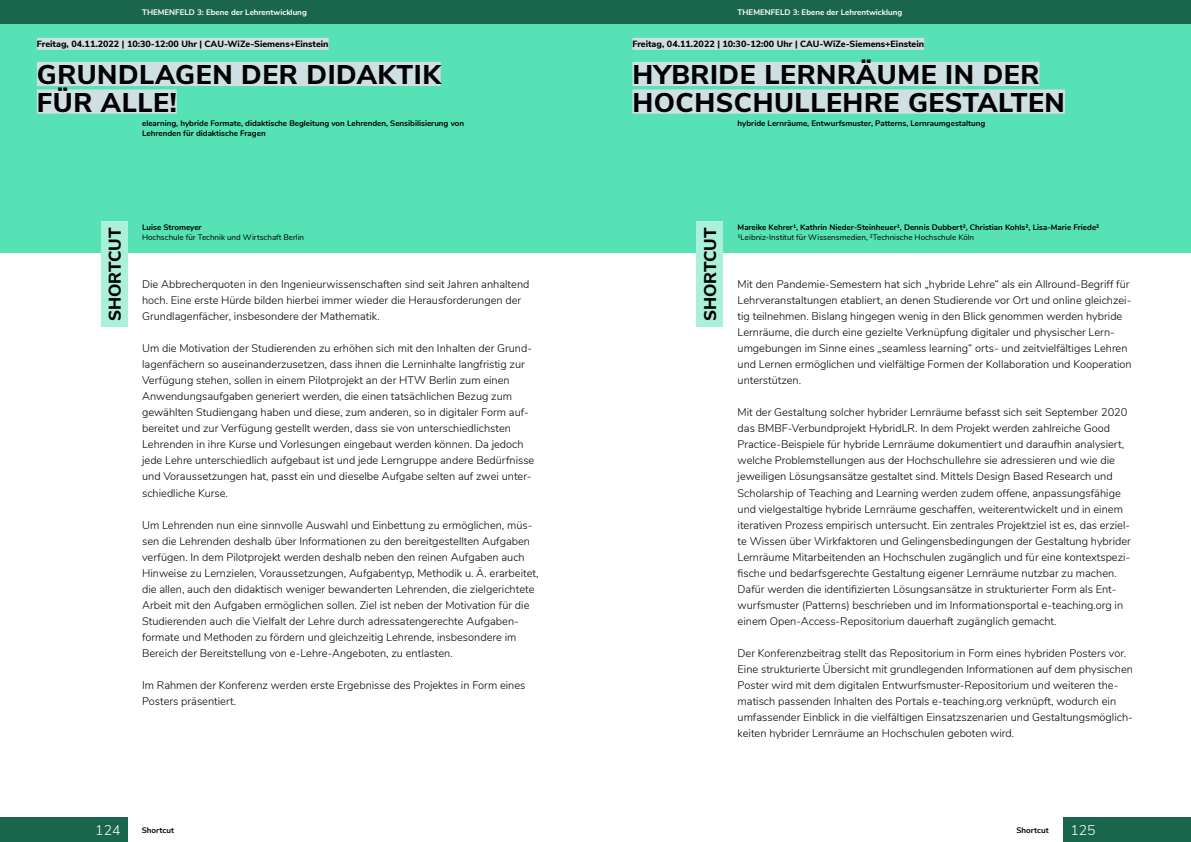
<style>
.page{position:relative;width:1191px;height:842px;background:#fff}
.page>*{position:absolute;margin:0;border:0;box-sizing:border-box;transform-origin:0 0}
.Inhaltsverzeichnis{font:800 27px/27.6px "Nunito Sans";letter-spacing:.02em;color:#000}
.t1{font:800 17px "Nunito Sans";color:#000}
.t2{font:300 14px "Nunito Sans";color:#fff}
.t3{font:300 11px/16px "Nunito";color:#000}
.t4{font:800 9px "Nunito Sans";color:#000}
.t5{font:700 8px/9.6px "Nunito";color:#000}
.t6{font:8px "Nunito";color:#000}
.t7{font:700 8px "Nunito Sans";color:#fff}
.t8{font:700 8px "Nunito Sans";color:#000}
</style>
<div class="page">
<div style="left:1063px;top:818px;width:128px;height:24px;background:#1a664d"></div>
<div style="left:0;top:818px;width:128px;height:24px;background:#1a664d"></div>
<div style="left:0;top:24px;width:596px;height:229px;background:#56e2b4"></div>
<div style="left:0;top:0;width:596px;height:24px;background:#1a664d"></div>
<div style="left:37px;top:38px;width:291px;height:12px;background:#cfe0e3"></div>
<div style="left:101px;top:222px;width:27px;height:105px;background:#abf0da"></div>
<div style="left:37px;top:62px;width:404px;height:24px;background:#cfe0e3"></div>
<div style="left:37px;top:89px;width:140px;height:25px;background:#cfe0e3"></div>
<div style="left:595px;top:24px;width:596px;height:229px;background:#56e2b4"></div>
<div style="left:596px;top:0;width:595px;height:24px;background:#1a664d"></div>
<div style="left:632px;top:38px;width:292px;height:12px;background:#cfe0e3"></div>
<div style="left:696px;top:222px;width:27px;height:105px;background:#abf0da"></div>
<div style="left:632px;top:62px;width:407px;height:24px;background:#cfe0e3"></div>
<div style="left:632px;top:89px;width:432px;height:25px;background:#cfe0e3"></div>
<p class="t7" style="left:142px;top:6px;width:166px">THEMENFELD 3: Ebene der Lehrentwicklung</p>
<p class="t7" style="left:737px;top:6px;width:166px">THEMENFELD 3: Ebene der Lehrentwicklung</p>
<p class="t4" style="left:37px;top:37px;width:293px">Freitag, 04.11.2022 | 10:30-12:00 Uhr | CAU-WiZe-Siemens+Einstein</p>
<p class="t4" style="left:632px;top:37px;width:293px">Freitag, 04.11.2022 | 10:30-12:00 Uhr | CAU-WiZe-Siemens+Einstein</p>
<p class="Inhaltsverzeichnis" style="left:37px;top:59px;width:405px">GRUNDLAGEN DER DIDAKTIK<br>FÜR ALLE!</p>
<p class="Inhaltsverzeichnis" style="left:632px;top:59px;width:434px">HYBRIDE LERNRÄUME IN DER<br>HOCHSCHULLEHRE GESTALTEN</p>
<p class="t5" style="left:142px;top:118px;width:323px">elearning, hybride Formate, didaktische Begleitung von Lehrenden, Sensibilisierung von<br>Lehrenden für didaktische Fragen</p>
<p class="t5" style="left:737px;top:118px;width:249px">hybride Lernräume, Entwurfsmuster, Patterns, Lernraumgestaltung</p>
<p class="t1" style="left:102px;top:321px;width:95px;rotate:-90deg">SHORTCUT</p>
<p class="t5" style="left:142px;top:222px;width:61px">Luise Stromeyer</p>
<p class="t6" style="left:142px;top:231px;width:164px">Hochschule für Technik und Wirtschaft Berlin</p>
<p class="t3" style="left:142px;top:276px;width:389px">Die Abbrecherquoten in den Ingenieurwissenschaften sind seit Jahren anhaltend hoch. Eine erste Hürde bilden hierbei immer wieder die Herausforderungen der<br>Grundlagenfächer, insbesondere der Mathematik.</p>
<p class="t3" style="left:142px;top:340px;width:394px">Um die Motivation der Studierenden zu erhöhen sich mit den Inhalten der Grund&shy;lagenfächern so auseinanderzusetzen, dass ihnen die Lerninhalte langfristig zur Verfügung stehen, sollen in einem Pilotprojekt an der HTW Berlin zum einen Anwendungsaufgaben generiert werden, die einen tatsächlichen Bezug zum gewählten Studiengang haben und diese, zum anderen, so in digitaler Form auf&shy;bereitet und zur Verfügung gestellt werden, dass sie von unterschiedlichsten Lehrenden in ihre Kurse und Vorlesungen eingebaut werden können. Da jedoch jede Lehre unterschiedlich aufgebaut ist und jede Lerngruppe andere Bedürfnisse und Voraussetzungen hat, passt ein und dieselbe Aufgabe selten auf zwei unter&shy;schiedliche Kurse.</p>
<p class="t3" style="left:142px;top:516px;width:398px">Um Lehrenden nun eine sinnvolle Auswahl und Einbettung zu ermöglichen, müs&shy;sen die Lehrenden deshalb über Informationen zu den bereitgestellten Aufgaben verfügen. In dem Pilotprojekt werden deshalb neben den reinen Aufgaben auch Hinweise zu Lernzielen, Voraussetzungen, Aufgabentyp, Methodik u. Ä. erarbeitet, die allen, auch den didaktisch weniger bewanderten Lehrenden, die zielgerichtete Arbeit mit den Aufgaben ermöglichen sollen. Ziel ist neben der Motivation für die Studierenden auch die Vielfalt der Lehre durch adressatengerechte Aufgaben&shy;formate und Methoden zu fördern und gleichzeitig Lehrende, insbesondere im Bereich der Bereitstellung von e-Lehre-Angeboten, zu entlasten.</p>
<p class="t3" style="left:142px;top:676px;width:385px">Im Rahmen der Konferenz werden erste Ergebnisse des Projektes in Form eines<br>Posters präsentiert.</p>
<p class="t1" style="left:698px;top:321px;width:95px;rotate:-90deg">SHORTCUT</p>
<p class="t5" style="left:737px;top:222px;width:363px">Mareike Kehrer1, Kathrin Nieder-Steinheuer1, Dennis Dubbert2, Christian Kohls2, Lisa-Marie Friede2</p>
<p class="t6" style="left:737px;top:231px;width:238px">1Leibniz-Institut für Wissensmedien, 2Technische Hochschule Köln</p>
<p class="t3" style="left:737px;top:276px;width:396px">Mit den Pandemie-Semestern hat sich „hybride Lehre“ als ein Allround-Begriff für Lehrveranstaltungen etabliert, an denen Studierende vor Ort und online gleichzei&shy;tig teilnehmen. Bislang hingegen wenig in den Blick genommen werden hybride Lernräume, die durch eine gezielte Verknüpfung digitaler und physischer Lern&shy;umgebungen im Sinne eines „seamless learning“ orts- und zeitvielfältiges Lehren und Lernen ermöglichen und vielfältige Formen der Kollaboration und Kooperation unterstützen.</p>
<p class="t3" style="left:737px;top:404px;width:395px">Mit der Gestaltung solcher hybrider Lernräume befasst sich seit September 2020 das BMBF-Verbundprojekt HybridLR. In dem Projekt werden zahlreiche Good Practice-Beispiele für hybride Lernräume dokumentiert und daraufhin analysiert, welche Problemstellungen aus der Hochschullehre sie adressieren und wie die jeweiligen Lösungsansätze gestaltet sind. Mittels Design Based Research und Scholarship of Teaching and Learning werden zudem offene, anpassungsfähige und vielgestaltige hybride Lernräume geschaffen, weiterentwickelt und in einem iterativen Prozess empirisch untersucht. Ein zentrales Projektziel ist es, das erziel&shy;te Wissen über Wirkfaktoren und Gelingensbedingungen der Gestaltung hybrider Lernräume Mitarbeitenden an Hochschulen zugänglich und für eine kontextspezi&shy;fische und bedarfsgerechte Gestaltung eigener Lernräume nutzbar zu machen.<br>Dafür werden die identifizierten Lösungsansätze in strukturierter Form als Ent&shy;wurfsmuster (Patterns) beschrieben und im Informationsportal e-teaching.org in einem Open-Access-Repositorium dauerhaft zugänglich gemacht.</p>
<p class="t3" style="left:737px;top:644px;width:397px">Der Konferenzbeitrag stellt das Repositorium in Form eines hybriden Posters vor.<br>Eine strukturierte Übersicht mit grundlegenden Informationen auf dem physischen Poster wird mit dem digitalen Entwurfsmuster-Repositorium und weiteren the&shy;matisch passenden Inhalten des Portals e-teaching.org verknüpft, wodurch ein umfassender Einblick in die vielfältigen Einsatzszenarien und Gestaltungsmöglich&shy;keiten hybrider Lernräume an Hochschulen geboten wird.</p>
<p class="t2" style="left:95px;top:820px;width:27px">124</p>
<p class="t8" style="left:142px;top:824px;width:34px">Shortcut</p>
<p class="t8" style="left:1016px;top:824px;width:34px">Shortcut</p>
<p class="t2" style="left:1070px;top:820px;width:27px">125</p>
</div>
